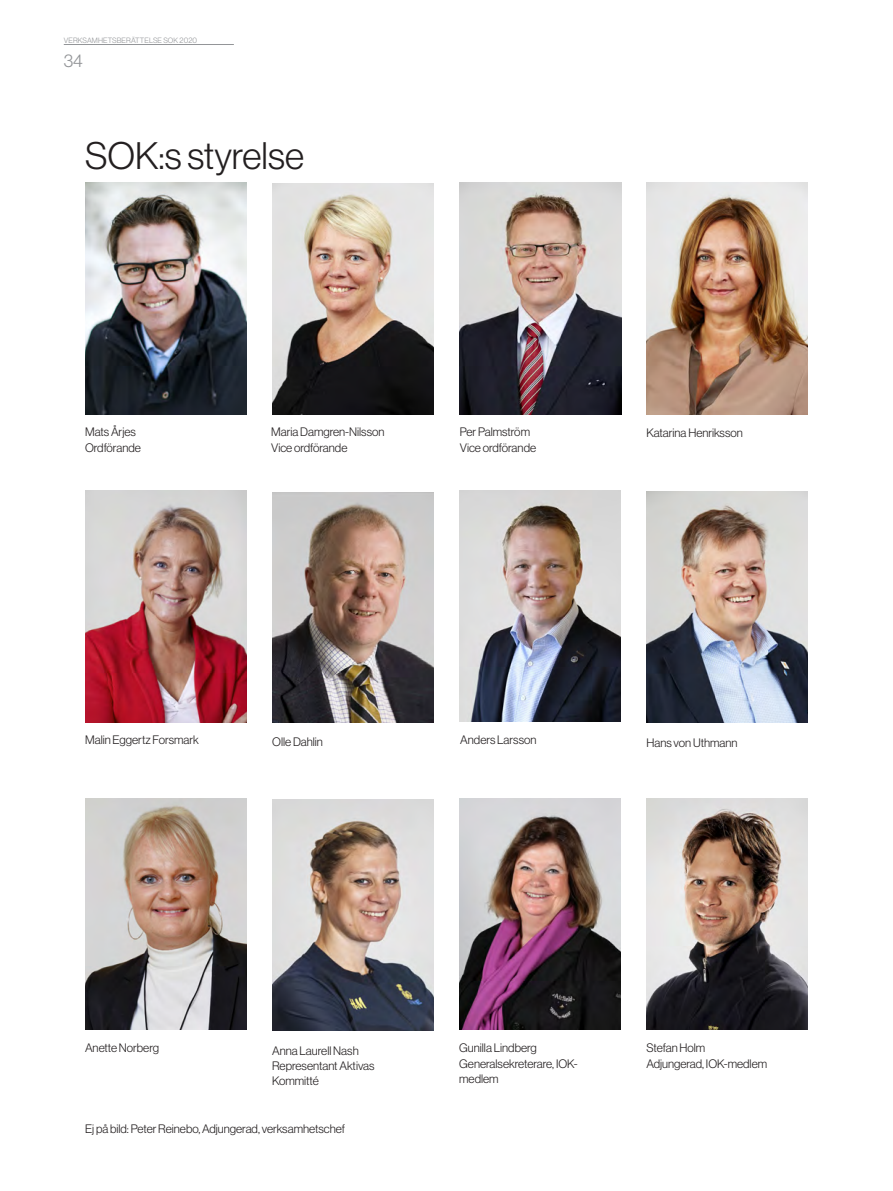
<style>
.page{position:relative;width:893px;height:1191px;background:#fff}
.page>*{position:absolute;margin:0;border:0;box-sizing:border-box;transform-origin:0 0}
.RUBRIK_1{font:37.5px "N Haas Grotesk DS Pro 45 Lt";color:#231f20}
.t1{font:18px "N Haas Grotesk DS Pro 45 Lt";color:#939598}
.Tabell_namn{font:12px/15px "N Haas Grotesk DS Pro 45 Lt";color:#231f20}
.t2{font:7.5px "N Haas Grotesk DS Pro 45 Lt";letter-spacing:.015em;color:#939598}
</style>
<div class="page">
<hr style="left:64px;top:44px;width:170px;height:1px;background:#939598">
<img style="left:272px;top:183px;width:162px;height:231px">
<img style="left:460px;top:490px;width:161px;height:232px">
<img style="left:85px;top:490px;width:162px;height:232px">
<img style="left:85px;top:183px;width:162px;height:232px">
<img style="left:272px;top:493px;width:162px;height:229px">
<img style="left:85px;top:798px;width:161px;height:231px">
<img style="left:646px;top:492px;width:162px;height:231px">
<img style="left:459px;top:798px;width:162px;height:231px">
<img style="left:646px;top:183px;width:162px;height:231px">
<img style="left:646px;top:798px;width:162px;height:231px">
<img style="left:460px;top:183px;width:161px;height:231px">
<img style="left:272px;top:799px;width:162px;height:231px">
<p class="t2" style="left:64px;top:36px;width:135px">VERKSAMHETSBERÄTTELSE SOK 2020</p>
<h2 class="t1" style="left:64px;top:50px;width:21px">34</h2>
<p class="RUBRIK_1" style="left:85px;top:135px;width:221px">SOK:s styrelse</p>
<p class="Tabell_namn" style="left:85px;top:425px;width:52px">Mats Årjes</p>
<p class="Tabell_namn" style="left:85px;top:440px;width:57px">Ordförande</p>
<p class="Tabell_namn" style="left:271px;top:425px;width:115px">Maria Damgren-Nilsson</p>
<p class="Tabell_namn" style="left:271px;top:440px;width:78px">Vice ordförande</p>
<p class="Tabell_namn" style="left:460px;top:425px;width:72px">Per Palmström</p>
<p class="Tabell_namn" style="left:460px;top:440px;width:78px">Vice ordförande</p>
<p class="Tabell_namn" style="left:646px;top:425px;width:98px">Katarina Henriksson</p>
<p class="Tabell_namn" style="left:85px;top:732px;width:115px">Malin Eggertz Forsmark</p>
<p class="Tabell_namn" style="left:272px;top:734px;width:52px">Olle Dahlin</p>
<p class="Tabell_namn" style="left:460px;top:732px;width:78px">Anders Larsson</p>
<p class="Tabell_namn" style="left:646px;top:735px;width:93px">Hans von Uthmann</p>
<p class="Tabell_namn" style="left:85px;top:1040px;width:76px">Anette Norberg</p>
<p class="Tabell_namn" style="left:272px;top:1043px;width:88px">Anna Laurell Nash</p>
<p class="Tabell_namn" style="left:272px;top:1058px;width:104px">Representant Aktivas<br>Kommitté</p>
<p class="Tabell_namn" style="left:85px;top:1121px;width:262px">Ej på bild: Peter Reinebo, Adjungerad, verksamhetschef</p>
<p class="Tabell_namn" style="left:459px;top:1040px;width:79px">Gunilla Lindberg</p>
<p class="Tabell_namn" style="left:459px;top:1056px;width:120px">Generalsekreterare, IOK&shy;medlem</p>
<p class="Tabell_namn" style="left:646px;top:1040px;width:60px">Stefan Holm</p>
<p class="Tabell_namn" style="left:646px;top:1056px;width:122px">Adjungerad, IOK-medlem</p>
</div>
